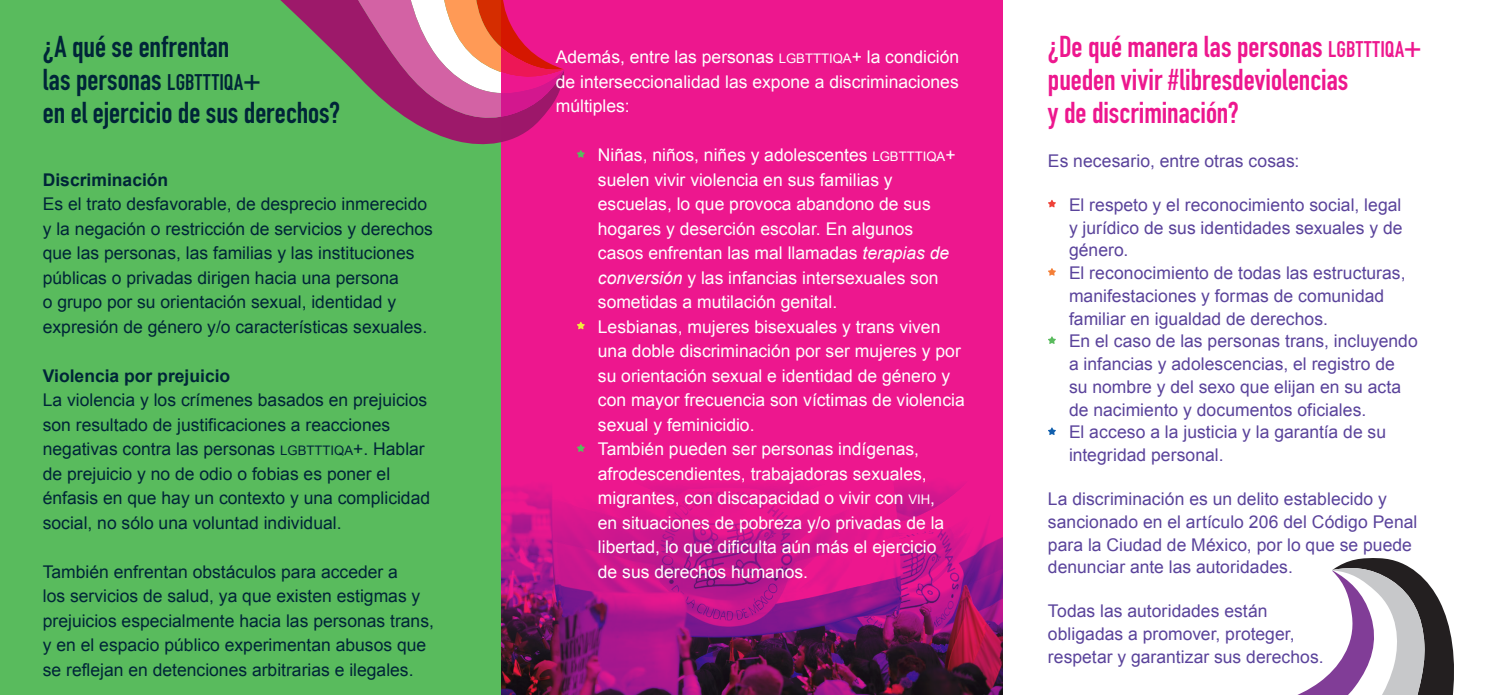
<style>
.page{position:relative;width:1489px;height:695px;background:#fff}
.page>*{position:absolute;margin:0;border:0;box-sizing:border-box;transform-origin:0 0}
.SUbtitulo{font:700 29.75px/33.2px "DIN Condensed";color:#ed178e}
.SUbtitulo-2{font:700 29.75px/33.2px "DIN Condensed";color:#002538}
.Texto{font:17.5px/24.5px "Arial";color:#fff}
.Texto-2{font:17.5px/24.5px "Arial";color:#002538}
.Texto2N{font:17.5px/22.8px "Arial";color:#5a439b}
.Texto-3{font:700 17.5px "Arial";color:#002538}
.s1{font-size:22.4px}
.s2{font-size:13.12px}
.s3{font-style:inherit}
.s4{font-style:italic}
</style>
<div class="page">
<div style="left:0;top:0;width:501px;height:694px;background:#59bb5d"></div>
<svg style="left:280px;top:0;width:221px;height:145px"></svg>
<svg style="left:338px;top:0;width:163px;height:123px;background:#bf738a"></svg>
<svg style="left:1299px;top:558px;width:155px;height:136px"></svg>
<svg style="left:1048px;top:200px;width:7px;height:7px"></svg>
<svg style="left:1048px;top:268px;width:7px;height:8px"></svg>
<svg style="left:1048px;top:336px;width:7px;height:8px"></svg>
<svg style="left:1048px;top:427px;width:7px;height:8px"></svg>
<svg style="left:501px;top:0;width:501px;height:694px;background:#d61686"></svg>
<svg style="left:576px;top:150px;width:9px;height:8px"></svg>
<svg style="left:576px;top:321px;width:9px;height:8px"></svg>
<svg style="left:576px;top:444px;width:9px;height:8px"></svg>
<p class="SUbtitulo-2" style="left:43px;top:29px;width:299px">¿A qué se enfrentan<br>las personas <span class="s1">lgbtttiqa</span>+<br>en el ejercicio de sus derechos?</p>
<p class="Texto-3" style="left:43px;top:168px;width:127px">Discriminación</p>
<p class="Texto-2" style="left:43px;top:192px;width:392px">Es el trato desfavorable, de desprecio inmerecido y la negación o restricción de servicios y derechos que las personas, las familias y las instituciones públicas o privadas dirigen hacia una persona<br>o grupo por su orientación sexual, identidad y expresión de género y/o características sexuales.</p>
<p class="Texto-3" style="left:43px;top:364px;width:189px">Violencia por prejuicio</p>
<p class="Texto-2" style="left:43px;top:388px;width:389px">La violencia y los crímenes basados en prejuicios son resultado de justificaciones a reacciones negativas contra las personas <span class="s2">LGBTTTIQA</span>+. Hablar de prejuicio y no de odio o fobias es poner el énfasis en que hay un contexto y una complicidad social, no sólo una voluntad individual.</p>
<p class="Texto-2" style="left:43px;top:559px;width:392px">También enfrentan obstáculos para acceder a<br>los servicios de salud, ya que existen estigmas y prejuicios especialmente hacia las personas trans, y en el espacio público experimentan abusos que se reflejan en detenciones arbitrarias e ilegales.</p>
<p class="Texto" style="left:556px;top:45px;width:405px;text-align:justify">Además, entre las personas <span class="s2">LGBTTTIQA</span><span class="s3">+</span> la condición de interseccionalidad las expone a discriminaciones múltiples:</p>
<p class="Texto" style="left:598px;top:143px;width:359px">Niñas, niños, niñes y adolescentes <span class="s2">LGBTTTIQA</span><span class="s3">+ </span>suelen vivir violencia en sus familias y escuelas, lo que provoca abandono de sus hogares y deserción escolar. En algunos casos enfrentan las mal llamadas <span class="s4">terapias de conversión</span> y las infancias intersexuales son sometidas a mutilación genital.</p>
<p class="Texto" style="left:598px;top:314px;width:368px">Lesbianas, mujeres bisexuales y trans viven una doble discriminación por ser mujeres y por su orientación sexual e identidad de género y con mayor frecuencia son víctimas de violencia sexual y feminicidio.</p>
<p class="Texto" style="left:598px;top:437px;width:348px">También pueden ser personas indígenas, afrodescendientes, trabajadoras sexuales, migrantes, con discapacidad o vivir con <span class="s2">VIH</span>, en situaciones de pobreza y/o privadas de la libertad, lo que dificulta aún más el ejercicio de sus derechos humanos.</p>
<p class="SUbtitulo" style="left:1047px;top:29px;width:375px">¿De qué manera las personas <span class="s1">lgbtttiqa</span>+ pueden vivir #libresdeviolencias<br>y de discriminación?</p>
<p class="Texto2N" style="left:1047px;top:150px;width:253px">Es necesario, entre otras cosas:</p>
<p class="Texto2N" style="left:1068px;top:193px;width:335px;text-align:justify">El respeto y el reconocimiento social, legal y jurídico de sus identidades sexuales y de género.</p>
<p class="Texto2N" style="left:1068px;top:262px;width:338px">El reconocimiento de todas las estructuras, manifestaciones y formas de comunidad familiar en igualdad de derechos.</p>
<p class="Texto2N" style="left:1068px;top:330px;width:350px">En el caso de las personas trans, incluyendo a infancias y adolescencias, el registro de<br>su nombre y del sexo que elijan en su acta de nacimiento y documentos oficiales.</p>
<p class="Texto2N" style="left:1068px;top:421px;width:318px">El acceso a la justicia y la garantía de su integridad personal.</p>
<p class="Texto2N" style="left:1047px;top:487px;width:371px">La discriminación es un delito establecido y sancionado en el artículo 206 del Código Penal para la Ciudad de México, por lo que se puede denunciar ante las autoridades.</p>
<p class="Texto2N" style="left:1047px;top:599px;width:277px">Todas las autoridades están obligadas a promover, proteger, respetar y garantizar sus derechos.</p>
</div>
